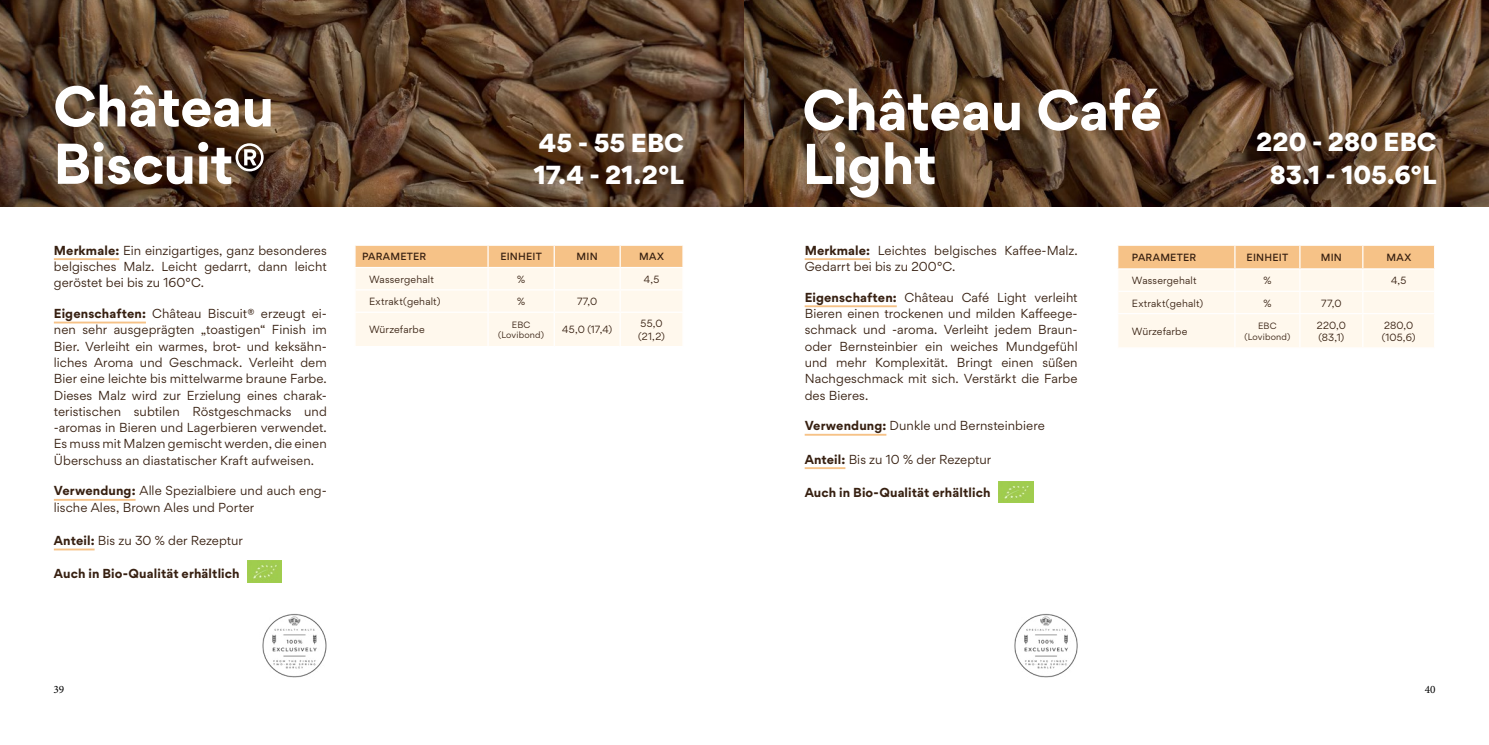
<style>
.page{position:relative;width:1489px;height:745px;background:#fff}
.page>*{position:absolute;margin:0;border:0;box-sizing:border-box;transform-origin:0 0}
.t1{font:700 55px/57.2px "Gordita";letter-spacing:-.01em;color:#fff}
.t2{font:900 25px/32.5px "Gordita";color:#fff}
.t3{font:12.5px/16.2px "Gordita";letter-spacing:.005em;color:#372011;text-align:justify}
.t4{font:700 12.5px "Gordita";letter-spacing:.01em;color:#372011}
.t5{font:11.25px "Minion Pro";color:#000}
.t6{font:10px/12px "Gordita";letter-spacing:.015em;color:#372011}
.t7{font:500 10px "Gordita";letter-spacing:.02em;color:#372011}
.t8{font:8.75px/10.5px "Gordita";letter-spacing:.02em;color:#372011;text-align:center}
.s1{font-weight:700}
</style>
<div class="page">
<img style="left:0;top:0;width:758px;height:207px">
<hr style="left:54px;top:258px;width:65px;height:2px;background:#f6c287">
<hr style="left:54px;top:321px;width:92px;height:2px;background:#f6c287">
<hr style="left:54px;top:498px;width:82px;height:2px;background:#f6c287">
<hr style="left:54px;top:548px;width:41px;height:2px;background:#f6c287">
<img style="left:247px;top:560px;width:34px;height:21px">
<img style="left:262px;top:613px;width:65px;height:64px">
<svg style="left:355px;top:245px;width:328px;height:101px;background:#fdedd9"></svg>
<hr style="left:354px;top:311px;width:134px;height:1px;background:#fff">
<hr style="left:488px;top:311px;width:66px;height:1px;background:#fff">
<hr style="left:554px;top:311px;width:66px;height:1px;background:#fff">
<hr style="left:553px;top:312px;width:2px;height:34px;background:#fff">
<hr style="left:620px;top:311px;width:63px;height:1px;background:#fff">
<hr style="left:619px;top:312px;width:1px;height:34px;background:#fff">
<img style="left:744px;top:0;width:744px;height:206px">
<img style="left:1014px;top:613px;width:64px;height:64px">
<svg style="left:1118px;top:245px;width:316px;height:102px;background:#fcecd7"></svg>
<hr style="left:1362px;top:290px;width:71px;height:2px;background:#fff">
<hr style="left:1361px;top:292px;width:2px;height:21px;background:#fff">
<hr style="left:1116px;top:313px;width:118px;height:1px;background:#fff">
<hr style="left:1234px;top:313px;width:65px;height:1px;background:#fff">
<hr style="left:1234px;top:314px;width:1px;height:33px;background:#fff">
<hr style="left:1299px;top:313px;width:63px;height:1px;background:#fff">
<hr style="left:1299px;top:314px;width:1px;height:33px;background:#fff">
<hr style="left:1362px;top:313px;width:73px;height:1px;background:#fff">
<hr style="left:1361px;top:314px;width:2px;height:33px;background:#fff">
<hr style="left:804px;top:258px;width:66px;height:2px;background:#f6c287">
<hr style="left:804px;top:305px;width:92px;height:2px;background:#f6c287">
<hr style="left:804px;top:433px;width:82px;height:2px;background:#f6c287">
<hr style="left:804px;top:467px;width:41px;height:2px;background:#f6c287">
<img style="left:998px;top:481px;width:35px;height:21px">
<h1 class="t1" style="left:53px;top:77px;width:222px">Château<br>Biscuit®</h1>
<p class="t3" style="left:54px;top:242px;width:274px"><span class="s1">Merkmale:</span> Ein einzigartiges, ganz besonderes belgisches Malz. Leicht gedarrt, dann leicht geröstet bei bis zu 160°C.</p>
<p class="t3" style="left:54px;top:305px;width:274px"><span class="s1">Eigenschaften:</span> Château Biscuit® erzeugt ei&shy;nen sehr ausgeprägten „toastigen“ Finish im Bier. Verleiht ein warmes, brot- und keksähn&shy;liches Aroma und Geschmack. Verleiht dem Bier eine leichte bis mittelwarme braune Farbe.<br>Dieses Malz wird zur Erzielung eines charak&shy;teristischen subtilen Röstgeschmacks und -aromas in Bieren und Lagerbieren verwendet.<br>Es muss mit Malzen gemischt werden, die einen Überschuss an diastatischer Kraft aufweisen.</p>
<p class="t3" style="left:54px;top:482px;width:274px"><span class="s1">Verwendung:</span> Alle Spezialbiere und auch eng&shy;lische Ales, Brown Ales und Porter</p>
<p class="t3" style="left:54px;top:532px;width:191px"><span class="s1">Anteil:</span> Bis zu 30 % der Rezeptur</p>
<p class="t4" style="left:54px;top:564px;width:187px">Auch in Bio-Qualität erhältlich</p>
<h1 class="t1" style="left:802px;top:83px;width:361px;line-height:53.8px">Château Café<br>Light</h1>
<h2 class="t2" style="left:534px;top:126px;width:151px">45 - 55 EBC<br>17.4 - 21.2°L</h2>
<h2 class="t2" style="left:1256px;top:125px;width:182px;text-align:center">220 - 280 EBC<br>83.1 - 105.6°L</h2>
<p class="t7" style="left:362px;top:250px;width:66px">PARAMETER</p>
<p class="t7" style="left:500px;top:250px;width:43px">EINHEIT</p>
<p class="t7" style="left:576px;top:250px;width:23px">MIN</p>
<p class="t7" style="left:639px;top:250px;width:26px">MAX</p>
<p class="t6" style="left:369px;top:273px;width:66px">Wassergehalt</p>
<p class="t6" style="left:517px;top:273px;width:10px">%</p>
<p class="t6" style="left:644px;top:273px;width:17px">4,5</p>
<p class="t6" style="left:369px;top:295px;width:73px">Extrakt(gehalt)</p>
<p class="t6" style="left:517px;top:295px;width:10px">%</p>
<p class="t6" style="left:577px;top:295px;width:22px">77,0</p>
<p class="t6" style="left:369px;top:323px;width:57px">Würzefarbe</p>
<p class="t8" style="left:498px;top:319px;width:47px">EBC (Lovibond)</p>
<p class="t6" style="left:562px;top:323px;width:51px">45,0 (17,4)</p>
<p class="t6" style="left:638px;top:317px;width:28px">55,0 (21,2)</p>
<p class="t3" style="left:804px;top:242px;width:274px"><span class="s1">Merkmale:</span> Leichtes belgisches Kaffee-Malz.<br>Gedarrt bei bis zu 200°C.</p>
<p class="t3" style="left:804px;top:289px;width:274px"><span class="s1">Eigenschaften:</span> Château Café Light verleiht Bieren einen trockenen und milden Kaffeege&shy;schmack und -aroma. Verleiht jedem Braun&shy;oder Bernsteinbier ein weiches Mundgefühl und mehr Komplexität. Bringt einen süßen Nachgeschmack mit sich. Verstärkt die Farbe des Bieres.</p>
<p class="t3" style="left:804px;top:417px;width:241px"><span class="s1">Verwendung:</span> Dunkle und Bernsteinbiere</p>
<p class="t3" style="left:804px;top:450px;width:188px"><span class="s1">Anteil:</span> Bis zu 10 % der Rezeptur</p>
<p class="t4" style="left:804px;top:483px;width:187px">Auch in Bio-Qualität erhältlich</p>
<p class="t7" style="left:1131px;top:250px;width:66px">PARAMETER</p>
<p class="t7" style="left:1246px;top:250px;width:43px">EINHEIT</p>
<p class="t7" style="left:1320px;top:250px;width:23px">MIN</p>
<p class="t7" style="left:1386px;top:250px;width:26px">MAX</p>
<p class="t6" style="left:1131px;top:274px;width:66px">Wassergehalt</p>
<p class="t6" style="left:1263px;top:274px;width:10px">%</p>
<p class="t6" style="left:1390px;top:274px;width:17px">4,5</p>
<p class="t6" style="left:1131px;top:296px;width:73px">Extrakt(gehalt)</p>
<p class="t6" style="left:1263px;top:296px;width:10px">%</p>
<p class="t6" style="left:1320px;top:296px;width:22px">77,0</p>
<p class="t6" style="left:1131px;top:325px;width:57px">Würzefarbe</p>
<p class="t8" style="left:1244px;top:320px;width:47px">EBC (Lovibond)</p>
<p class="t6" style="left:1316px;top:319px;width:31px">220,0 (83,1)</p>
<p class="t6" style="left:1381px;top:319px;width:35px">280,0 (105,6)</p>
<p class="t5" style="left:54px;top:681px;width:12px">39</p>
<p class="t5" style="left:1424px;top:681px;width:12px">40</p>
</div>
